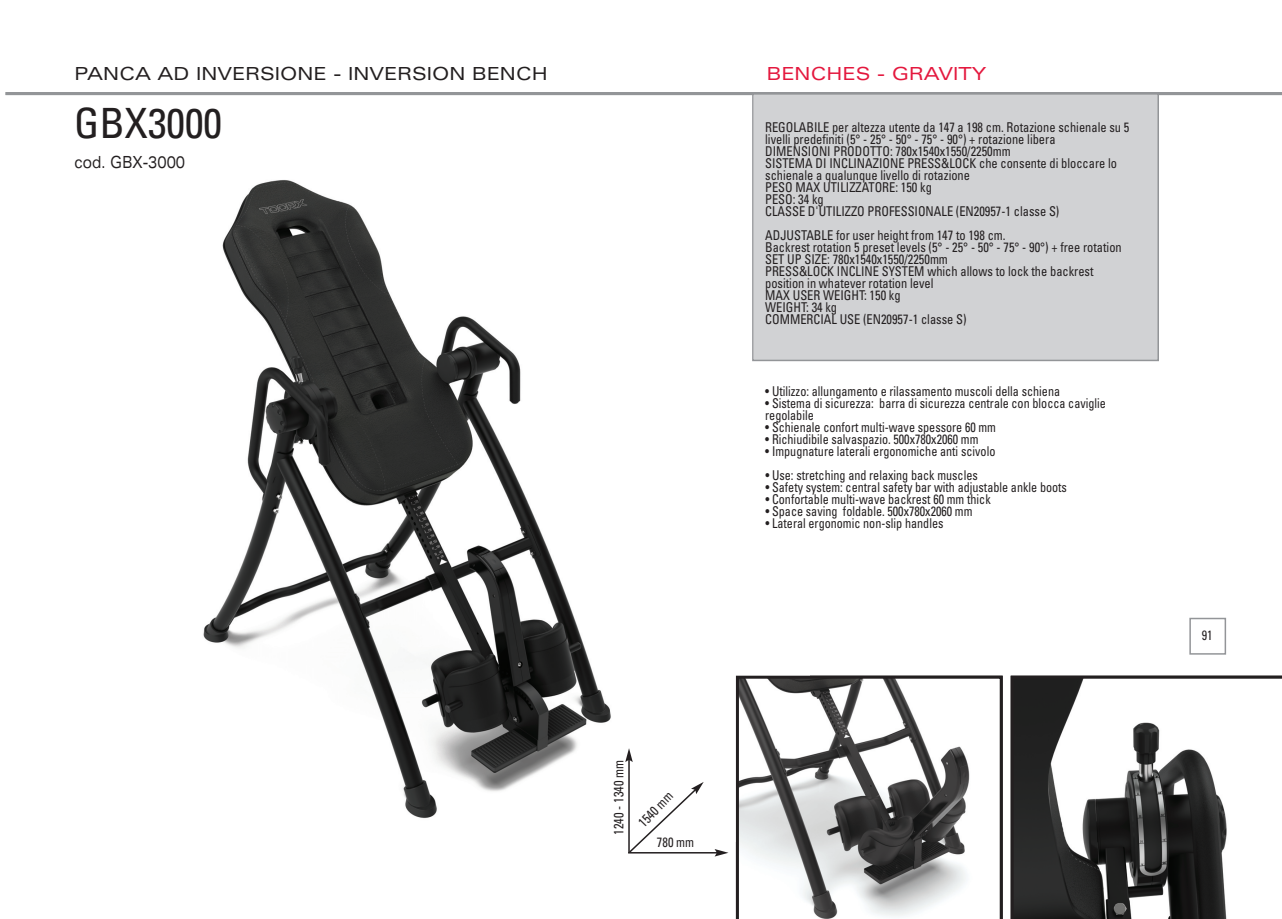
<style>
.page{position:relative;width:1282px;height:919px;background:#fff}
.page>*{position:absolute;margin:0;border:0;box-sizing:border-box;transform-origin:0 0}
.t1{font:condensed 41.7px "Univers LT Std";color:#231f20}
.t2{font:expanded 18px "Univers LT Std";color:#231f20}
.t3{font:expanded 18px "Univers LT Std";color:#e4183e}
.t4{font:expanded 16.65px "Univers LT Std";color:#231f20;scale:.75 1}
.t5{font:condensed 13.5px/12px "Univers LT Std";color:#231f20;scale:.92 1}
.t6{font:condensed 13.5px "Univers LT Std";color:#231f20;scale:.9 1}
</style>
<div class="page">
<div style="left:1189px;top:617px;width:37px;height:37px;border:2px solid #939598"></div>
<hr style="left:6px;top:92px;width:1276px;height:3px;background:#939598">
<img style="left:203px;top:180px;width:607px;height:661px">
<div style="left:754px;top:95px;width:403px;height:264px;background:#d1d2d4"></div>
<div style="left:752px;top:93px;width:407px;height:268px;border:2px solid #939598"></div>
<svg style="left:628px;top:781px;width:76px;height:73px"></svg>
<hr style="left:628px;top:759px;width:2px;height:93px;background:#231f20">
<svg style="left:625px;top:748px;width:8px;height:14px"></svg>
<hr style="left:628px;top:852px;width:89px;height:1px;background:#231f20">
<svg style="left:715px;top:849px;width:13px;height:7px"></svg>
<svg style="left:1011px;top:675px;width:271px;height:243px"></svg>
<svg style="left:736px;top:675px;width:267px;height:243px"></svg>
<p class="t2" style="left:74px;top:63px;width:475px">PANCA AD INVERSIONE - INVERSION BENCH</p>
<p class="t1" style="left:74px;top:108px;width:150px">GBX3000</p>
<p class="t4" style="left:74px;top:152px;width:149px">cod. GBX-3000</p>
<p class="t3" style="left:767px;top:63px;width:221px">BENCHES - GRAVITY</p>
<p class="t5" style="left:765px;top:122px;width:397px">REGOLABILE per altezza utente da 147 a 198 cm. Rotazione schienale su 5 livelli predefiniti (5° - 25° - 50° - 75° - 90°) + rotazione libera</p>
<p class="t5" style="left:765px;top:146px;width:268px">DIMENSIONI PRODOTTO: 780x1540x1550/2250mm</p>
<p class="t5" style="left:765px;top:158px;width:384px">SISTEMA DI INCLINAZIONE PRESS&amp;LOCK che consente di bloccare lo schienale a qualunque livello di rotazione</p>
<p class="t5" style="left:765px;top:182px;width:183px">PESO MAX UTILIZZATORE: 150 kg</p>
<p class="t5" style="left:765px;top:194px;width:65px">PESO: 34 kg</p>
<p class="t5" style="left:765px;top:206px;width:321px">CLASSE D'UTILIZZO PROFESSIONALE (EN20957-1 classe S)</p>
<p class="t5" style="left:765px;top:230px;width:263px">ADJUSTABLE for user height from 147 to 198 cm.</p>
<p class="t5" style="left:765px;top:242px;width:389px">Backrest rotation 5 preset levels (5° - 25° - 50° - 75° - 90°) + free rotation</p>
<p class="t5" style="left:765px;top:254px;width:200px">SET UP SIZE: 780x1540x1550/2250mm</p>
<p class="t5" style="left:765px;top:266px;width:358px">PRESS&amp;LOCK INCLINE SYSTEM which allows to lock the backrest</p>
<p class="t5" style="left:765px;top:278px;width:184px">position in whatever rotation level</p>
<p class="t5" style="left:765px;top:290px;width:149px">MAX USER WEIGHT: 150 kg</p>
<p class="t5" style="left:765px;top:302px;width:80px">WEIGHT: 34 kg</p>
<p class="t5" style="left:765px;top:314px;width:220px">COMMERCIAL USE (EN20957-1 classe S)</p>
<p class="t6" style="left:765px;top:386px;width:329px">• Utilizzo: allungamento e rilassamento muscoli della schiena</p>
<p class="t6" style="left:765px;top:398px;width:380px">• Sistema di sicurezza: barra di sicurezza centrale con blocca caviglie</p>
<p class="t6" style="left:765px;top:410px;width:55px">regolabile</p>
<p class="t6" style="left:765px;top:422px;width:258px">• Schienale confort multi-wave spessore 60 mm</p>
<p class="t6" style="left:765px;top:434px;width:238px">• Richiudibile salvaspazio. 500x780x2060 mm</p>
<p class="t6" style="left:765px;top:446px;width:257px">• Impugnature laterali ergonomiche anti scivolo</p>
<p class="t6" style="left:765px;top:470px;width:238px">• Use: stretching and relaxing back muscles</p>
<p class="t6" style="left:765px;top:482px;width:337px">• Safety system: central safety bar with adjustable ankle boots</p>
<p class="t6" style="left:765px;top:494px;width:252px">• Confortable multi-wave backrest 60 mm thick</p>
<p class="t6" style="left:765px;top:506px;width:232px">• Space saving foldable. 500x780x2060 mm</p>
<p class="t6" style="left:765px;top:518px;width:199px">• Lateral ergonomic non-slip handles</p>
<p class="t5" style="left:614px;top:834px;width:82px;rotate:-90deg">1240 - 1340 mm</p>
<p class="t5" style="left:637px;top:820px;width:48px;rotate:-46deg">1540 mm</p>
<p class="t5" style="left:657px;top:837px;width:42px">780 mm</p>
<p class="t6" style="left:1202px;top:630px;width:13px">91</p>
</div>
